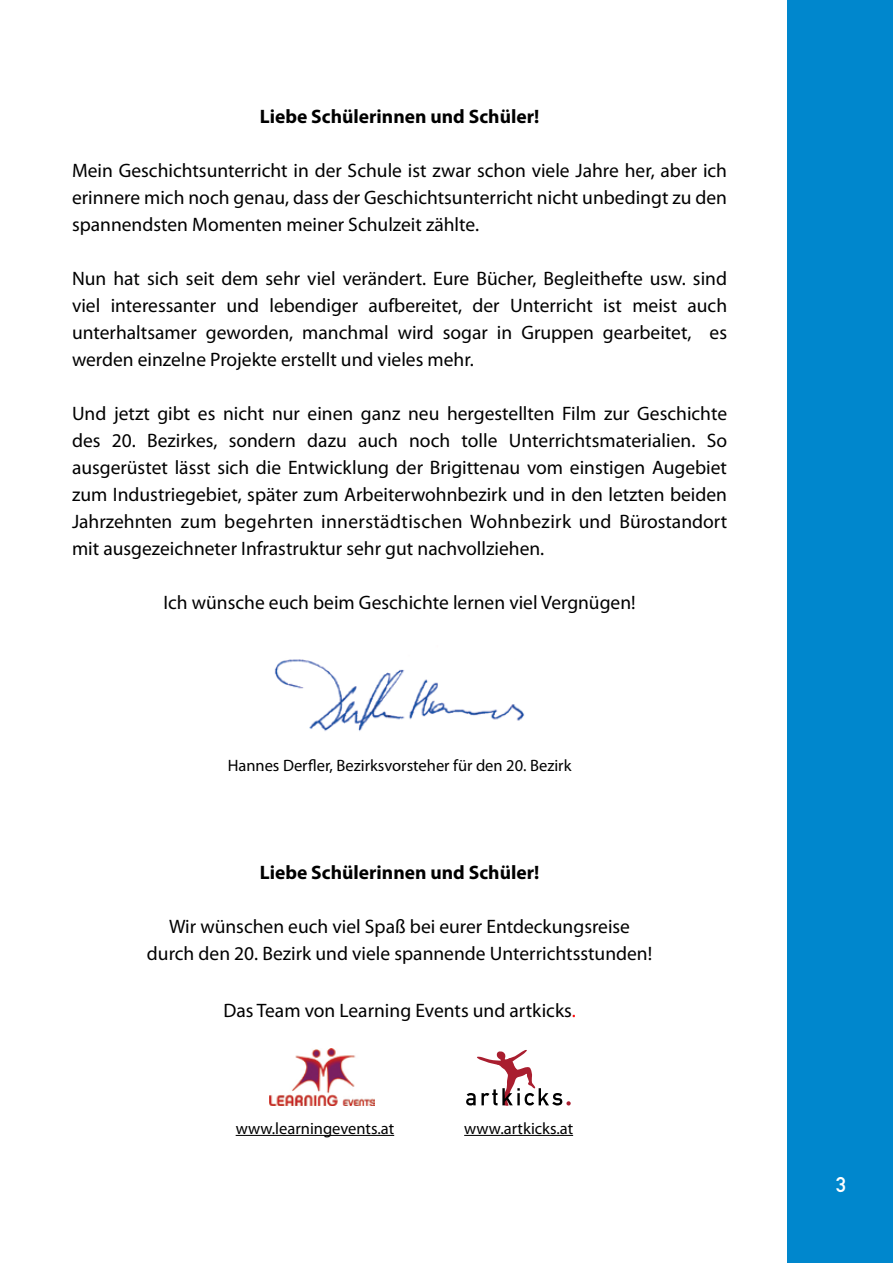
<style>
.page{position:relative;width:893px;height:1263px;background:#fff}
.page>*{position:absolute;margin:0;border:0;box-sizing:border-box;transform-origin:0 0}
.t1{font:21px "DIN Mittelschrift Std";color:#fff}
.t2{font:19.5px/27px "Myriad Pro";color:#000;text-align:justify}
.t3{font:700 19.5px "Myriad Pro";color:#000}
.t4{font:16.5px "Myriad Pro";color:#000}
.s1{color:#fd0000}
</style>
<div class="page">
<div style="left:788px;top:0;width:105px;height:1263px;background:#0087cd"></div>
<hr style="left:236px;top:1135px;width:158px;height:1px;background:#000">
<hr style="left:464px;top:1135px;width:109px;height:1px;background:#000">
<svg style="left:466px;top:1050px;width:105px;height:56px"></svg>
<img style="left:270px;top:1048px;width:104px;height:58px">
<img style="left:274px;top:659px;width:251px;height:72px">
<p class="t3" style="left:260px;top:103px;width:281px">Liebe Schülerinnen und Schüler!</p>
<p class="t2" style="left:72px;top:156px;width:657px">Mein Geschichtsunterricht in der Schule ist zwar schon viele Jahre her, aber ich erinnere mich noch genau, dass der Geschichtsunterricht nicht unbedingt zu den spannendsten Momenten meiner Schulzeit zählte.</p>
<p class="t2" style="left:72px;top:264px;width:657px">Nun hat sich seit dem sehr viel verändert. Eure Bücher, Begleithefte usw. sind viel interessanter und lebendiger aufbereitet, der Unterricht ist meist auch unterhaltsamer geworden, manchmal wird sogar in Gruppen gearbeitet, es werden einzelne Projekte erstellt und vieles mehr.</p>
<p class="t2" style="left:72px;top:399px;width:657px">Und jetzt gibt es nicht nur einen ganz neu hergestellten Film zur Geschichte des 20. Bezirkes, sondern dazu auch noch tolle Unterrichtsmaterialien. So ausgerüstet lässt sich die Entwicklung der Brigittenau vom einstigen Augebiet zum Industriegebiet, später zum Arbeiterwohnbezirk und in den letzten beiden Jahrzehnten zum begehrten innerstädtischen Wohnbezirk und Bürostandort mit ausgezeichneter Infrastruktur sehr gut nachvollziehen.</p>
<p class="t2" style="left:163px;top:588px;width:474px">Ich wünsche euch beim Geschichte lernen viel Vergnügen!</p>
<p class="t4" style="left:228px;top:755px;width:345px">Hannes Derfler, Bezirksvorsteher für den 20. Bezirk</p>
<p class="t3" style="left:260px;top:859px;width:281px">Liebe Schülerinnen und Schüler!</p>
<p class="t2" style="left:147px;top:912px;width:507px;text-align:center">Wir wünschen euch viel Spaß bei eurer Entdeckungsreise durch den 20. Bezirk und viele spannende Unterrichtsstunden!</p>
<p class="t2" style="left:223px;top:996px;width:354px">Das Team von Learning Events und artkicks<span class="s1">.</span></p>
<p class="t4" style="left:236px;top:1118px;width:160px">www.learningevents.at</p>
<p class="t4" style="left:464px;top:1118px;width:110px">www.artkicks.at</p>
<p class="t1" style="left:836px;top:1172px;width:12px">3</p>
</div>
